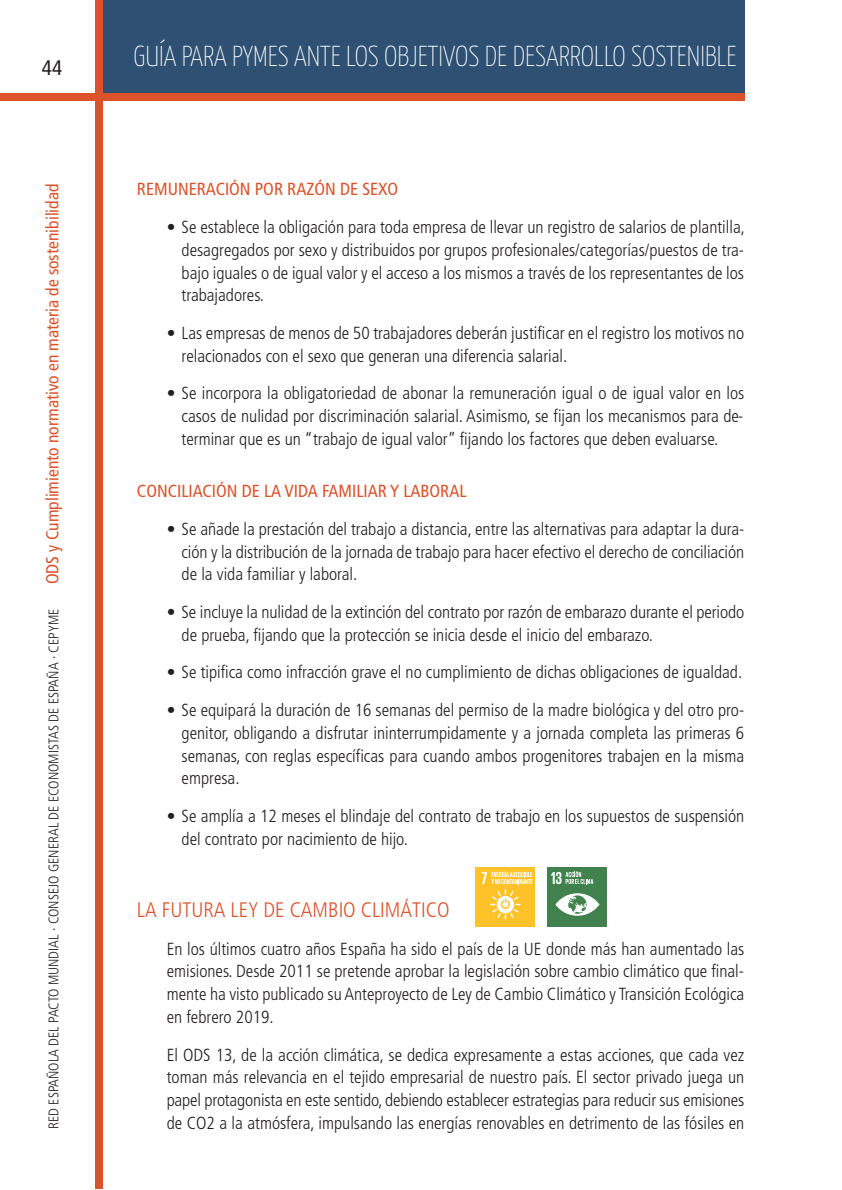
<style>
.page{position:relative;width:842px;height:1190px;background:#fff}
.page>*{position:absolute;margin:0;border:0;box-sizing:border-box;transform-origin:0 0}
.t1{font:100 28.88px "Yanone Kaffeesatz";color:#fff}
.t2{font:300 condensed 21px "Frutiger";color:#da522b}
.t3{font:condensed 21px "Frutiger";color:#231f20}
.t4{font:300 condensed 17.5px/22.8px "Frutiger";color:#231f20;text-align:justify}
.t5{font:condensed 17.5px "Frutiger";color:#da522b}
.t6{font:300 condensed 14px "Frutiger";color:#231f20}
</style>
<div class="page">
<div style="left:103px;top:0;width:641px;height:96px;background:#2d5073"></div>
<div style="left:0;top:93px;width:744px;height:7px;background:#db522b"></div>
<div style="left:95px;top:0;width:8px;height:1188px;background:#db522b"></div>
<div style="left:476px;top:867px;width:59px;height:60px;background:#ffc229"></div>
<svg style="left:482px;top:871px;width:50px;height:49px"></svg>
<div style="left:547px;top:867px;width:60px;height:60px;background:#41814d"></div>
<svg style="left:555px;top:893px;width:44px;height:23px"></svg>
<svg style="left:551px;top:871px;width:42px;height:13px"></svg>
<p class="t3" style="left:42px;top:59px;width:22px">44</p>
<p class="t5" style="left:45px;top:584px;width:402px;rotate:-90deg">ODS y Cumplimiento normativo en materia de sostenibilidad</p>
<p class="t6" style="left:48px;top:1129px;width:522px;rotate:-90deg">RED ESPAÑOLA DEL PACTO MUNDIAL · CONSEJO GENERAL DE ECONOMISTAS DE ESPAÑA · CEPYME</p>
<h1 class="t1" style="left:134px;top:45px;width:604px">GUÍA PARA PYMES ANTE LOS OBJETIVOS DE DESARROLLO SOSTENIBLE</h1>
<p class="t5" style="left:137px;top:182px;width:263px">REMUNERACIÓN POR RAZÓN DE SEXO</p>
<p class="t4" style="left:182px;top:217px;width:565px;text-indent:-15px">• Se establece la obligación para toda empresa de llevar un registro de salarios de plantilla, desagregados por sexo y distribuidos por grupos profesionales/categorías/puestos de tra&shy;bajo iguales o de igual valor y el acceso a los mismos a través de los representantes de los trabajadores.</p>
<p class="t4" style="left:182px;top:323px;width:564px;text-indent:-15px">• Las empresas de menos de 50 trabajadores deberán justificar en el registro los motivos no relacionados con el sexo que generan una diferencia salarial.</p>
<p class="t4" style="left:182px;top:383px;width:564px;text-indent:-15px">• Se incorpora la obligatoriedad de abonar la remuneración igual o de igual valor en los casos de nulidad por discriminación salarial. Asimismo, se fijan los mecanismos para de&shy;terminar que es un “trabajo de igual valor” fijando los factores que deben evaluarse.</p>
<p class="t5" style="left:137px;top:484px;width:331px">CONCILIACIÓN DE LA VIDA FAMILIAR Y LABORAL</p>
<p class="t4" style="left:182px;top:519px;width:564px;text-indent:-15px">• Se añade la prestación del trabajo a distancia, entre las alternativas para adaptar la dura&shy;ción y la distribución de la jornada de trabajo para hacer efectivo el derecho de conciliación de la vida familiar y laboral.</p>
<p class="t4" style="left:182px;top:602px;width:564px;text-indent:-15px">• Se incluye la nulidad de la extinción del contrato por razón de embarazo durante el periodo de prueba, fijando que la protección se inicia desde el inicio del embarazo.</p>
<p class="t4" style="left:167px;top:662px;width:577px">• Se tipifica como infracción grave el no cumplimiento de dichas obligaciones de igualdad.</p>
<p class="t4" style="left:182px;top:700px;width:564px;text-indent:-15px">• Se equipará la duración de 16 semanas del permiso de la madre biológica y del otro pro&shy;genitor, obligando a disfrutar ininterrumpidamente y a jornada completa las primeras 6 semanas, con reglas específicas para cuando ambos progenitores trabajen en la misma empresa.</p>
<p class="t4" style="left:182px;top:806px;width:564px;text-indent:-15px">• Se amplía a 12 meses el blindaje del contrato de trabajo en los supuestos de suspensión del contrato por nacimiento de hijo.</p>
<p class="t2" style="left:137px;top:901px;width:314px">LA FUTURA LEY DE CAMBIO CLIMÁTICO</p>
<p class="t4" style="left:167px;top:939px;width:579px">En los últimos cuatro años España ha sido el país de la UE donde más han aumentado las emisiones. Desde 2011 se pretende aprobar la legislación sobre cambio climático que final&shy;mente ha visto publicado su Anteproyecto de Ley de Cambio Climático y Transición Ecológica en febrero 2019.</p>
<p class="t4" style="left:167px;top:1045px;width:579px">El ODS 13, de la acción climática, se dedica expresamente a estas acciones, que cada vez toman más relevancia en el tejido empresarial de nuestro país. El sector privado juega un papel protagonista en este sentido, debiendo establecer estrategias para reducir sus emisiones</p>
<p class="t4" style="left:167px;top:1113px;width:579px">de CO2 a la atmósfera, impulsando las energías renovables en detrimento de las fósiles en</p>
</div>
